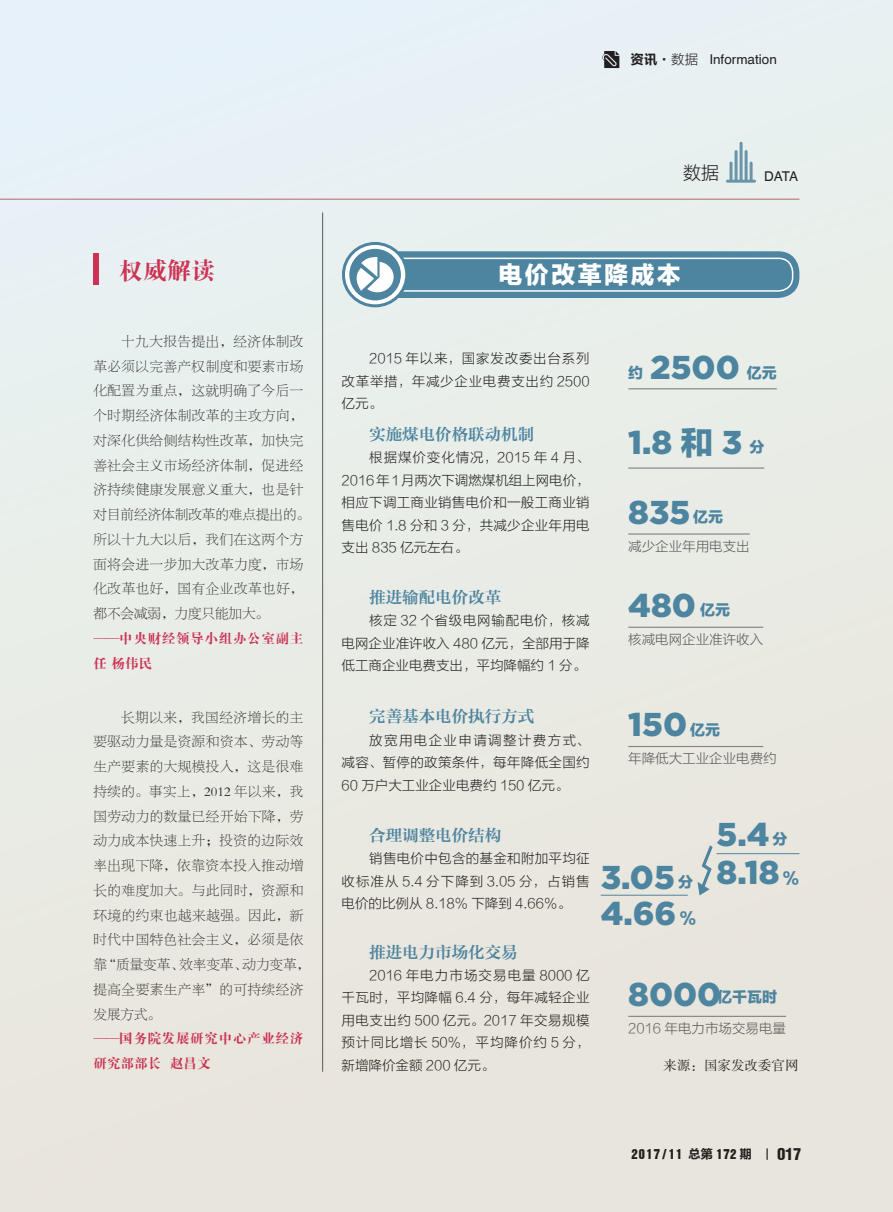
<style>
.page{position:relative;width:893px;height:1212px;background:#fff}
.page>*{position:absolute;margin:0;border:0;box-sizing:border-box;transform-origin:0 0}
.t1{font:900 33px "Gotham";color:#4d849f}
.t2{font:24px "FZLTTHJW GB1 0";letter-spacing:.1em;color:#fff}
.t3{font:24px "FZDBSJW GB1 0";color:#cc3354}
.t4{font:18px "Helvetica Condensed Black Se";color:#231f20}
.t5{font:18px "FZLTXHK GBK1 0";color:#231f20}
.t6{font:16.5px "FZZYSJW1 GB1 0";color:#4d849f}
.t7{font:15px "FZLTTHJW GB1 0";color:#4d849f}
.t8{font:13.5px/22.5px "FZLTKHK GBK1 0";letter-spacing:.02em;color:#231f20;text-align:justify}
.t9{font:13.5px/24.8px "FZBSJW GB1 0";letter-spacing:.04em;color:#231f20}
.t10{font:13.5px "FZLTKHK GBK1 0";color:#57585a}
.t11{font:13.5px/24.8px "FZDBSJW GB1 0";letter-spacing:.055em;color:#cc3354}
.t12{font:13.5px "Helvetica";color:#231f20}
.t13{font:13.5px "Helvetica Roman Semi B";letter-spacing:.1em;color:#231f20}
.t14{font:13.5px "FZSSJW GB1 0";color:#231f20}
.s1{font-family:"FZLTCHK GBK1 0"}
.s2{font-family:"FZLTKHK GBK1 0"}
.s3{font-family:"FZLTTHJW GB1 0";font-weight:400}
.s4{font-family:"Microsoft Ya Hei";font-weight:700;font-size:12px}
</style>
<div class="page">
<div style="left:0;top:0;width:893px;height:1212px;background:linear-gradient(to bottom,#e8f2f5,#e9e4d9)"></div>
<svg style="left:602px;top:51px;width:17px;height:17px"></svg>
<hr style="left:727px;top:180px;width:28px;height:3px;background:#6a95a8">
<hr style="left:740px;top:143px;width:3px;height:37px;background:#6a95a8">
<hr style="left:734px;top:151px;width:3px;height:29px;background:#6a95a8">
<hr style="left:745px;top:151px;width:3px;height:29px;background:#6a95a8">
<hr style="left:750px;top:163px;width:3px;height:17px;background:#6a95a8">
<hr style="left:729px;top:163px;width:3px;height:17px;background:#6a95a8">
<hr style="left:0;top:199px;width:799px;height:1px;background:#b16666">
<hr style="left:322px;top:213px;width:1px;height:858px;background:#57585a">
<div style="left:94px;top:254px;width:5px;height:31px;background:#cc3354"></div>
<hr style="left:628px;top:533px;width:122px;height:2px;background:#808285">
<hr style="left:628px;top:627px;width:135px;height:1px;background:#808285">
<hr style="left:628px;top:746px;width:135px;height:1px;background:#808285">
<hr style="left:628px;top:1016px;width:158px;height:1px;background:#808285">
<hr style="left:628px;top:467px;width:136px;height:2px;background:#808285">
<hr style="left:628px;top:388px;width:149px;height:1px;background:#808285">
<svg style="left:697px;top:845px;width:16px;height:50px"></svg>
<hr style="left:717px;top:853px;width:82px;height:1px;background:#4d849f">
<hr style="left:601px;top:895px;width:87px;height:1px;background:#4d849f">
<svg style="left:343px;top:243px;width:64px;height:63px"></svg>
<div style="left:342px;top:242px;width:66px;height:65px;border:3px solid #4d849f;border-radius:50%"></div>
<svg style="left:349px;top:249px;width:52px;height:51px"></svg>
<svg style="left:351px;top:251px;width:448px;height:47px;background:#6393aa"></svg>
<svg style="left:766px;top:1148px;width:2px;height:12px"></svg>
<p class="t12" style="left:631px;top:51px;width:148px"><span class="s1">资讯·</span><span class="s2">数据</span> Information</p>
<p class="t3" style="left:119px;top:258px;width:97px">权威解读</p>
<p class="t9" style="left:94px;top:329px;width:218px;text-indent:28px">十九大报告提出，经济体制改革必须以完善产权制度和要素市场化配置为重点，这就明确了今后一个时期经济体制改革的主攻方向，对深化供给侧结构性改革，加快完善社会主义市场经济体制，促进经济持续健康发展意义重大，也是针对目前经济体制改革的难点提出的。所以十九大以后，我们在这两个方面将会进一步加大改革力度，市场化改革也好，国有企业改革也好，都不会减弱，力度只能加大。</p>
<p class="t11" style="left:94px;top:626px;width:211px">——中央财经领导小组办公室副主任 杨伟民</p>
<p class="t9" style="left:94px;top:705px;width:218px;text-indent:28px">长期以来，我国经济增长的主要驱动力量是资源和资本、劳动等生产要素的大规模投入，这是很难持续的。事实上，2012 年以来，我国劳动力的数量已经开始下降，劳动力成本快速上升；投资的边际效率出现下降，依靠资本投入推动增长的难度加大。与此同时，资源和环境的约束也越来越强。因此，新时代中国特色社会主义，必须是依靠“质量变革、效率变革、动力变革，提高全要素生产率”的可持续经济发展方式。</p>
<p class="t11" style="left:94px;top:1027px;width:211px">——国务院发展研究中心产业经济研究部部长 赵昌文</p>
<p class="t5" style="left:683px;top:163px;width:37px">数据</p>
<p class="t12" style="left:764px;top:168px;width:36px">DATA</p>
<p class="t2" style="left:499px;top:261px;width:184px">电价改革降成本</p>
<p class="t8" style="left:342px;top:347px;width:249px;text-indent:28px">2015 年以来，国家发改委出台系列改革举措，年减少企业电费支出约 2500亿元。</p>
<p class="t6" style="left:369px;top:425px;width:166px">实施煤电价格联动机制</p>
<p class="t8" style="left:342px;top:447px;width:250px;text-indent:28px">根据煤价变化情况，2015 年 4 月、2016年1月两次下调燃煤机组上网电价，相应下调工商业销售电价和一般工商业销售电价 1.8 分和 3 分，共减少企业年用电支出 835 亿元左右。</p>
<p class="t6" style="left:369px;top:588px;width:133px">推进输配电价改革</p>
<p class="t8" style="left:342px;top:610px;width:250px;text-indent:28px">核定 32 个省级电网输配电价，核减电网企业准许收入 480 亿元，全部用于降低工商企业电费支出，平均降幅约 1 分。</p>
<p class="t6" style="left:369px;top:708px;width:166px">完善基本电价执行方式</p>
<p class="t8" style="left:342px;top:729px;width:250px;text-indent:28px">放宽用电企业申请调整计费方式、减容、暂停的政策条件，每年降低全国约60 万户大工业企业电费约 150 亿元。</p>
<p class="t6" style="left:369px;top:826px;width:133px">合理调整电价结构</p>
<p class="t8" style="left:342px;top:847px;width:250px;text-indent:28px">销售电价中包含的基金和附加平均征收标准从 5.4 分下降到 3.05 分，占销售电价的比例从 8.18% 下降到 4.66%。</p>
<p class="t6" style="left:369px;top:943px;width:150px">推进电力市场化交易</p>
<p class="t8" style="left:342px;top:964px;width:250px;text-indent:28px">2016 年电力市场交易电量 8000 亿千瓦时，平均降幅 6.4 分，每年减轻企业用电支出约 500 亿元。2017 年交易规模预计同比增长 50%，平均降价约 5 分，新增降价金额 200 亿元。</p>
<p class="t7" style="left:628px;top:364px;width:16px">约</p>
<p class="t1" style="left:650px;top:349px;width:91px">2500</p>
<p class="t7" style="left:747px;top:364px;width:31px">亿元</p>
<p class="t1" style="left:628px;top:423px;width:116px">1.8 <span class="s3">和</span> 3</p>
<p class="t7" style="left:749px;top:439px;width:16px">分</p>
<p class="t1" style="left:628px;top:493px;width:63px">835</p>
<p class="t7" style="left:693px;top:509px;width:31px">亿元</p>
<p class="t10" style="left:628px;top:539px;width:123px">减少企业年用电支出</p>
<p class="t1" style="left:628px;top:586px;width:69px">480</p>
<p class="t7" style="left:700px;top:602px;width:31px">亿元</p>
<p class="t10" style="left:628px;top:632px;width:136px">核减电网企业准许收入</p>
<p class="t1" style="left:628px;top:706px;width:60px">150</p>
<p class="t7" style="left:690px;top:721px;width:31px">亿元</p>
<p class="t10" style="left:628px;top:751px;width:150px">年降低大工业企业电费约</p>
<p class="t1" style="left:601px;top:858px;width:76px">3.05</p>
<p class="t7" style="left:678px;top:873px;width:16px">分</p>
<p class="t1" style="left:601px;top:894px;width:77px">4.66</p>
<p class="t7" style="left:680px;top:910px;width:18px">%</p>
<p class="t1" style="left:717px;top:815px;width:54px">5.4</p>
<p class="t7" style="left:772px;top:831px;width:16px">分</p>
<p class="t1" style="left:717px;top:854px;width:64px">8.18</p>
<p class="t7" style="left:783px;top:869px;width:18px">%</p>
<p class="t1" style="left:628px;top:975px;width:95px">8000</p>
<p class="t7" style="left:717px;top:989px;width:61px">亿千瓦时</p>
<p class="t10" style="left:628px;top:1021px;width:159px">2016 年电力市场交易电量</p>
<p class="t14" style="left:663px;top:1058px;width:136px">来源：国家发改委官网</p>
<p class="t13" style="left:631px;top:1148px;width:122px">2017/11 <span class="s4">总第</span> 172 <span class="s4">期</span></p>
<p class="t4" style="left:778px;top:1147px;width:25px">017</p>
</div>
